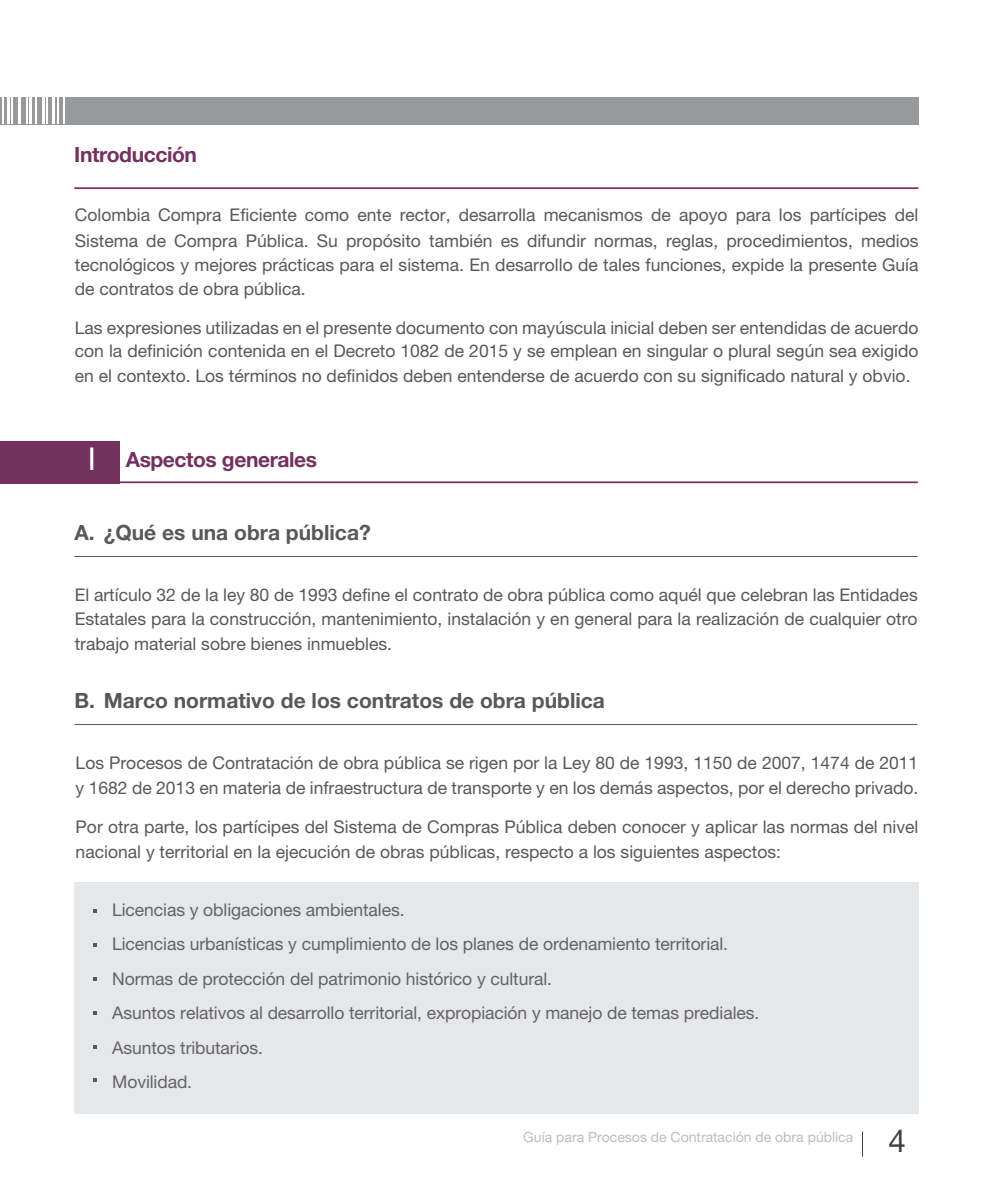
<style>
.page{position:relative;width:993px;height:1191px;background:#fff}
.page>*{position:absolute;margin:0;border:0;box-sizing:border-box;transform-origin:0 0}
.t1{font:31.5px "Helvetica Neue LT Pro";color:#3e3e3f}
.t2{font:31.5px "Helvetica Neue LT Pro";color:#fff}
.body{font:700 21px "Helvetica Neue LT Pro";color:#57585a}
.t3{font:700 21px "Helvetica Neue LT Pro";letter-spacing:-.02em;color:#73315f}
.body-2{font:17.5px/24.5px "Helvetica Neue LT Pro";color:#57585a;text-align:justify}
.bullets{font:17.5px "Helvetica Neue LT Pro";letter-spacing:-.005em;color:#636366}
.t4{font:14px "Helvetica Neue LT Pro";color:#bcbdc0}
</style>
<div class="page">
<div style="left:0;top:97px;width:918px;height:27px;background:#98999b"></div>
<hr style="left:57px;top:84px;width:1px;height:40px;background:#fff">
<hr style="left:63px;top:84px;width:1px;height:40px;background:#fff">
<hr style="left:52px;top:84px;width:3px;height:40px;background:#fff">
<hr style="left:26px;top:84px;width:2px;height:40px;background:#fff">
<hr style="left:35px;top:84px;width:2px;height:40px;background:#fff">
<hr style="left:46px;top:84px;width:2px;height:40px;background:#fff">
<hr style="left:30px;top:84px;width:2px;height:40px;background:#fff">
<hr style="left:42px;top:84px;width:2px;height:40px;background:#fff">
<hr style="left:2px;top:84px;width:2px;height:40px;background:#fff">
<hr style="left:11px;top:84px;width:2px;height:40px;background:#fff">
<hr style="left:7px;top:84px;width:3px;height:40px;background:#fff">
<hr style="left:18px;top:84px;width:3px;height:40px;background:#fff">
<hr style="left:74px;top:187px;width:844px;height:2px;background:#73315f">
<div style="left:0;top:441px;width:119px;height:42px;background:#73315f"></div>
<hr style="left:75px;top:481px;width:842px;height:2px;background:#73315f">
<hr style="left:74px;top:556px;width:843px;height:1px;background:#57585a">
<div style="left:74px;top:882px;width:844px;height:231px;background:#e6e7e9"></div>
<hr style="left:74px;top:724px;width:843px;height:1px;background:#57585a">
<svg style="left:93px;top:909px;width:4px;height:3px"></svg>
<svg style="left:93px;top:943px;width:4px;height:3px"></svg>
<svg style="left:93px;top:977px;width:4px;height:3px"></svg>
<svg style="left:93px;top:1011px;width:4px;height:3px"></svg>
<svg style="left:93px;top:1045px;width:4px;height:4px"></svg>
<svg style="left:93px;top:1078px;width:4px;height:3px"></svg>
<p class="t3" style="left:74px;top:142px;width:124px">Introducción</p>
<p class="body-2" style="left:75px;top:203px;width:844px">Colombia Compra Eficiente como ente rector, desarrolla mecanismos de apoyo para los partícipes del Sistema de Compra Pública. Su propósito también es difundir normas, reglas, procedimientos, medios tecnológicos y mejores prácticas para el sistema. En desarrollo de tales funciones, expide la presente Guía de contratos de obra pública.</p>
<p class="body-2" style="left:75px;top:316px;width:844px;line-height:23.8px">Las expresiones utilizadas en el presente documento con mayúscula inicial deben ser entendidas de acuerdo con la definición contenida en el Decreto 1082 de 2015 y se emplean en singular o plural según sea exigido en el contexto. Los términos no definidos deben entenderse de acuerdo con su significado natural y obvio.</p>
<p class="t2" style="left:88px;top:440px;width:10px">I</p>
<p class="t3" style="left:126px;top:447px;width:193px">Aspectos generales</p>
<p class="body" style="left:74px;top:520px;width:298px">A. ¿Qué es una obra pública?</p>
<p class="body-2" style="left:75px;top:582px;width:844px">El artículo 32 de la ley 80 de 1993 define el contrato de obra pública como aquél que celebran las Entidades Estatales para la construcción, mantenimiento, instalación y en general para la realización de cualquier otro trabajo material sobre bienes inmuebles.</p>
<p class="body" style="left:74px;top:688px;width:532px">B. Marco normativo de los contratos de obra pública</p>
<p class="body-2" style="left:76px;top:750px;width:844px">Los Procesos de Contratación de obra pública se rigen por la Ley 80 de 1993, 1150 de 2007, 1474 de 2011 y 1682 de 2013 en materia de infraestructura de transporte y en los demás aspectos, por el derecho privado.</p>
<p class="body-2" style="left:76px;top:814px;width:844px">Por otra parte, los partícipes del Sistema de Compras Pública deben conocer y aplicar las normas del nivel nacional y territorial en la ejecución de obras públicas, respecto a los siguientes aspectos:</p>
<p class="bullets" style="left:112px;top:899px;width:294px">Licencias y obligaciones ambientales.</p>
<p class="bullets" style="left:112px;top:933px;width:617px">Licencias urbanísticas y cumplimiento de los planes de ordenamiento territorial.</p>
<p class="bullets" style="left:112px;top:968px;width:441px">Normas de protección del patrimonio histórico y cultural.</p>
<p class="bullets" style="left:112px;top:1002px;width:648px">Asuntos relativos al desarrollo territorial, expropiación y manejo de temas prediales.</p>
<p class="bullets" style="left:112px;top:1037px;width:152px">Asuntos tributarios.</p>
<p class="bullets" style="left:112px;top:1071px;width:81px">Movilidad.</p>
<p class="t4" style="left:523px;top:1128px;width:331px">Guía para Procesos de Contratación de obra pública</p>
<h1 class="t1" style="left:888px;top:1122px;width:19px">4</h1>
</div>
